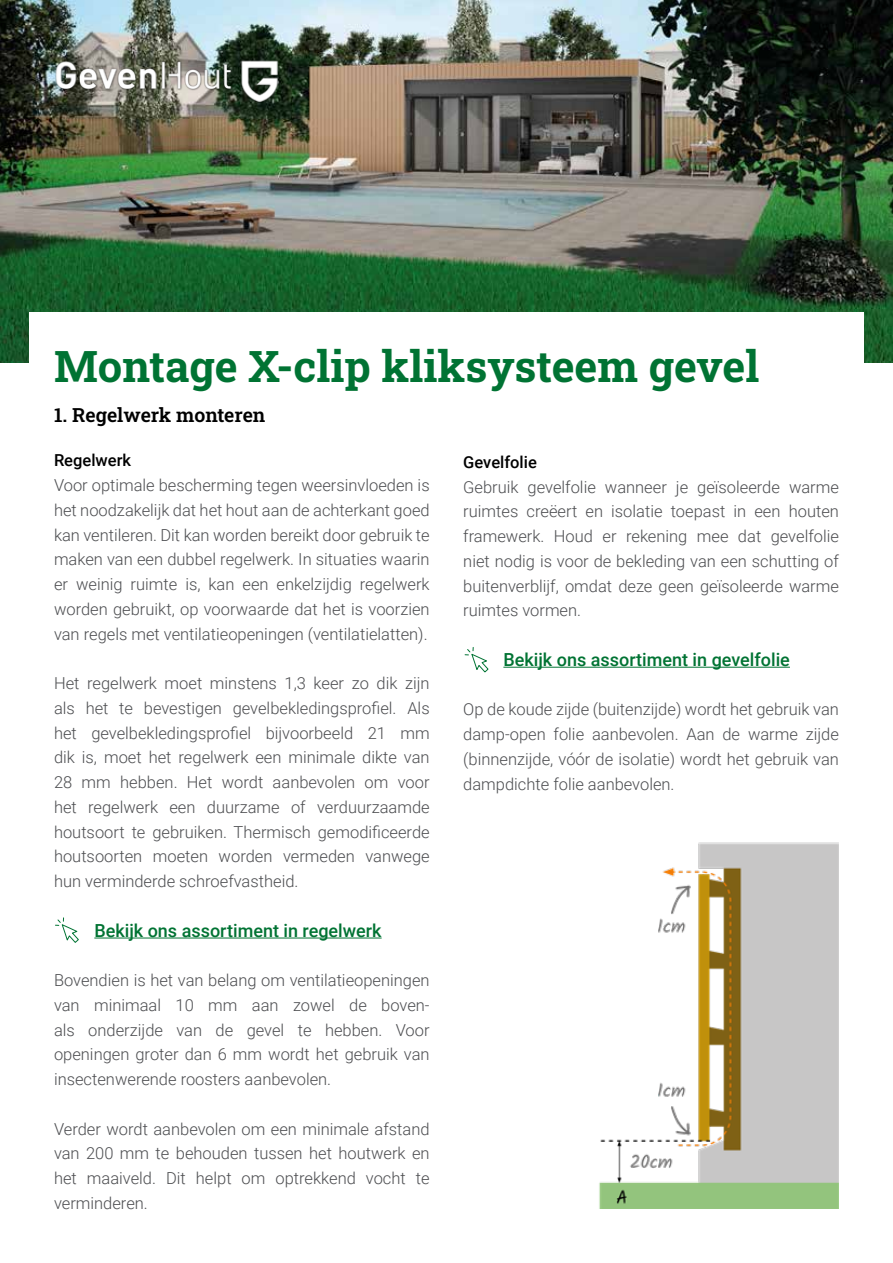
<style>
.page{position:relative;width:893px;height:1263px;background:#fff}
.page>*{position:absolute;margin:0;border:0;box-sizing:border-box;transform-origin:0 0}
.t1{font:43.5px "Roboto Slab";color:#007333}
.t2{font:19.5px "Roboto Slab";color:#000}
.t3{font:500 18px "Roboto";color:#007333}
.t4{font:300 16.5px/24.8px "Roboto";color:#4c4d50;text-align:justify}
.t5{font:500 16.5px "Roboto";color:#000}
</style>
<div class="page">
<img style="left:0;top:0;width:893px;height:363px">
<div style="left:29px;top:312px;width:835px;height:109px;background:#fff"></div>
<hr style="left:94px;top:937px;width:288px;height:1px;background:#007333">
<hr style="left:503px;top:667px;width:287px;height:1px;background:#007333">
<img style="left:599px;top:842px;width:240px;height:367px">
<img style="left:54px;top:54px;width:225px;height:49px">
<svg style="left:55px;top:918px;width:24px;height:25px"></svg>
<svg style="left:465px;top:647px;width:24px;height:26px"></svg>
<h1 class="t1" style="left:54px;top:336px;width:707px">Montage X-clip kliksysteem gevel</h1>
<p class="t2" style="left:54px;top:401px;width:213px">1. Regelwerk monteren</p>
<p class="t5" style="left:54px;top:449px;width:79px">Regelwerk</p>
<p class="t4" style="left:54px;top:472px;width:377px">Voor optimale bescherming tegen weersinvloeden is het noodzakelijk dat het hout aan de achterkant goed kan ventileren. Dit kan worden bereikt door gebruik te maken van een dubbel regelwerk. In situaties waarin er weinig ruimte is, kan een enkelzijdig regelwerk worden gebruikt, op voorwaarde dat het is voorzien van regels met ventilatieopeningen (ventilatielatten).</p>
<p class="t4" style="left:54px;top:670px;width:377px">Het regelwerk moet minstens 1,3 keer zo dik zijn als het te bevestigen gevelbekledingsprofiel. Als het gevelbekledingsprofiel bijvoorbeeld 21 mm dik is, moet het regelwerk een minimale dikte van 28 mm hebben. Het wordt aanbevolen om voor het regelwerk een duurzame of verduurzaamde houtsoort te gebruiken. Thermisch gemodificeerde houtsoorten moeten worden vermeden vanwege hun verminderde schroefvastheid.</p>
<p class="t3" style="left:94px;top:918px;width:289px">Bekijk ons assortiment in regelwerk</p>
<p class="t4" style="left:54px;top:967px;width:377px">Bovendien is het van belang om ventilatieopeningen van minimaal 10 mm aan zowel de boven&shy;als onderzijde van de gevel te hebben. Voor openingen groter dan 6 mm wordt het gebruik van insectenwerende roosters aanbevolen.</p>
<p class="t4" style="left:54px;top:1116px;width:377px">Verder wordt aanbevolen om een minimale afstand van 200 mm te behouden tussen het houtwerk en het maaiveld. Dit helpt om optrekkend vocht te verminderen.</p>
<p class="t5" style="left:463px;top:450px;width:75px">Gevelfolie</p>
<p class="t4" style="left:463px;top:474px;width:377px">Gebruik gevelfolie wanneer je geïsoleerde warme ruimtes creëert en isolatie toepast in een houten framewerk. Houd er rekening mee dat gevelfolie niet nodig is voor de bekleding van een schutting of buitenverblijf, omdat deze geen geïsoleerde warme ruimtes vormen.</p>
<p class="t3" style="left:503px;top:647px;width:288px">Bekijk ons assortiment in gevelfolie</p>
<p class="t4" style="left:463px;top:696px;width:377px">Op de koude zijde (buitenzijde) wordt het gebruik van damp-open folie aanbevolen. Aan de warme zijde (binnenzijde, vóór de isolatie) wordt het gebruik van dampdichte folie aanbevolen.</p>
</div>
